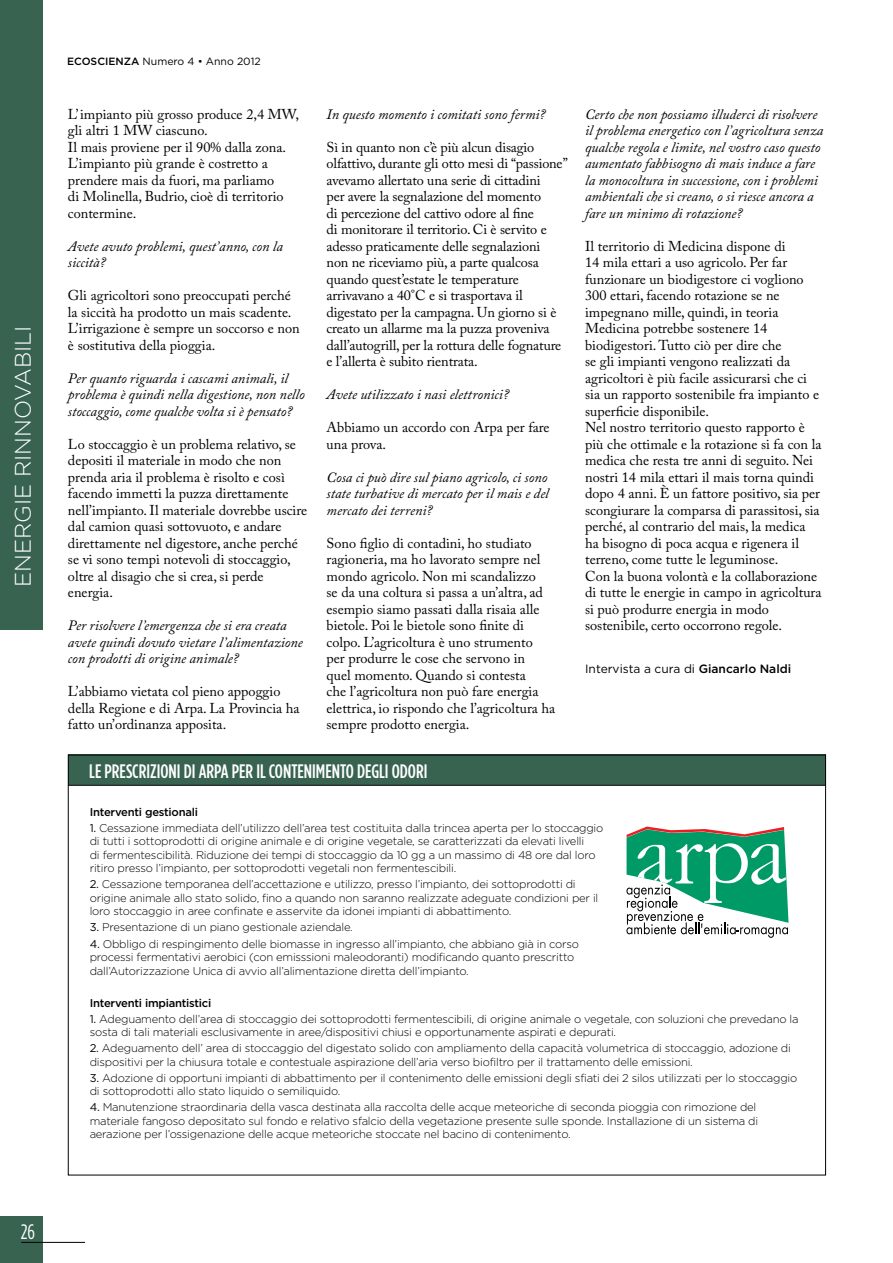
<style>
.page{position:relative;width:893px;height:1263px;background:#fff}
.page>*{position:absolute;margin:0;border:0;box-sizing:border-box;transform-origin:0 0}
.t1{font:300 22.5px "Gotham HTF";color:#fff}
.t2{font:21px "Gotham Condensed";color:#fff}
.t3{font:500 19.5px "Gotham Condensed";color:#fff}
.t4{font:14.25px/16.5px "Adobe Caslon Pro";color:#000}
.t5{font:italic 14.25px/16.5px "Adobe Caslon Pro";color:#000}
.t6{font:12px "Gotham";color:#000}
.t7{font:300 11.25px/13.5px "Gotham HTF";letter-spacing:-.02em;color:#000}
.t8{font:500 11.25px "Gotham HTF";letter-spacing:-.02em;color:#000}
.t9{font:10.5px "Gotham";color:#000}
.s1{font-weight:500}
.s2{font-weight:400}
</style>
<div class="page">
<div style="left:0;top:1216px;width:43px;height:47px;background:#386351"></div>
<hr style="left:21px;top:1242px;width:64px;height:1px;background:#000">
<div style="left:0;top:0;width:43px;height:629px;background:#386351"></div>
<div style="left:68px;top:755px;width:758px;height:30px;background:#386351"></div>
<hr style="left:68px;top:785px;width:758px;height:1px;background:#000">
<svg style="left:626px;top:826px;width:162px;height:112px"></svg>
<h1 class="t1" style="left:11px;top:587px;width:262px;rotate:-90deg">energie rinnovabili</h1>
<p class="t9" style="left:67px;top:55px;width:195px"><span class="s1">ECOSCIENZA</span> Numero 4 • Anno 2012</p>
<p class="t4" style="left:68px;top:105px;width:233px">L’impianto più grosso produce 2,4 MW, gli altri 1 MW ciascuno.<br>Il mais proviene per il 90% dalla zona.<br>L’impianto più grande è costretto a prendere mais da fuori, ma parliamo<br>di Molinella, Budrio, cioè di territorio contermine.</p>
<p class="t5" style="left:68px;top:237px;width:216px">Avete avuto problemi, quest’anno, con la siccità?</p>
<p class="t4" style="left:68px;top:287px;width:233px">Gli agricoltori sono preoccupati perché la siccità ha prodotto un mais scadente.<br>L’irrigazione è sempre un soccorso e non è sostitutiva della pioggia.</p>
<p class="t5" style="left:68px;top:369px;width:238px">Per quanto riguarda i cascami animali, il problema è quindi nella digestione, non nello stoccaggio, come qualche volta si è pensato?</p>
<p class="t4" style="left:68px;top:435px;width:241px">Lo stoccaggio è un problema relativo, se depositi il materiale in modo che non prenda aria il problema è risolto e così facendo immetti la puzza direttamente nell’impianto. Il materiale dovrebbe uscire dal camion quasi sottovuoto, e andare direttamente nel digestore, anche perché se vi sono tempi notevoli di stoccaggio, oltre al disagio che si crea, si perde energia.</p>
<p class="t5" style="left:68px;top:617px;width:236px">Per risolvere l’emergenza che si era creata avete quindi dovuto vietare l’alimentazione con prodotti di origine animale?</p>
<p class="t4" style="left:68px;top:683px;width:233px">L’abbiamo vietata col pieno appoggio della Regione e di Arpa. La Provincia ha fatto un’ordinanza apposita.</p>
<p class="t5" style="left:327px;top:105px;width:221px">In questo momento i comitati sono fermi?</p>
<p class="t4" style="left:327px;top:138px;width:243px">Sì in quanto non c’è più alcun disagio olfattivo, durante gli otto mesi di “passione” avevamo allertato una serie di cittadini<br>per avere la segnalazione del momento<br>di percezione del cattivo odore al fine<br>di monitorare il territorio. Ci è servito e adesso praticamente delle segnalazioni<br>non ne riceviamo più, a parte qualcosa quando quest’estate le temperature arrivavano a 40°C e si trasportava il digestato per la campagna. Un giorno si è creato un allarme ma la puzza proveniva dall’autogrill, per la rottura delle fognature e l’allerta è subito rientrata.</p>
<p class="t5" style="left:327px;top:386px;width:184px">Avete utilizzato i nasi elettronici?</p>
<p class="t4" style="left:327px;top:419px;width:225px">Abbiamo un accordo con Arpa per fare una prova.</p>
<p class="t5" style="left:327px;top:468px;width:224px;text-align:justify">Cosa ci può dire sul piano agricolo, ci sono state turbative di mercato per il mais e del mercato dei terreni?</p>
<p class="t4" style="left:327px;top:534px;width:230px">Sono figlio di contadini, ho studiato ragioneria, ma ho lavorato sempre nel mondo agricolo. Non mi scandalizzo<br>se da una coltura si passa a un’altra, ad esempio siamo passati dalla risaia alle bietole. Poi le bietole sono finite di colpo. L’agricoltura è uno strumento<br>per produrre le cose che servono in<br>quel momento. Quando si contesta<br>che l’agricoltura non può fare energia elettrica, io rispondo che l’agricoltura ha sempre prodotto energia.</p>
<h3 class="t3" style="left:89px;top:761px;width:340px">LE PRESCRIZIONI DI ARPA PER IL CONTENIMENTO DEGLI ODORI</h3>
<p class="t5" style="left:585px;top:105px;width:240px">Certo che non possiamo illuderci di risolvere il problema energetico con l’agricoltura senza qualche regola e limite, nel vostro caso questo aumentato fabbisogno di mais induce a fare la monocoltura in successione, con i problemi ambientali che si creano, o si riesce ancora a fare un minimo di rotazione?</p>
<p class="t4" style="left:585px;top:237px;width:238px">Il territorio di Medicina dispone di<br>14 mila ettari a uso agricolo. Per far funzionare un biodigestore ci vogliono 300 ettari, facendo rotazione se ne impegnano mille, quindi, in teoria Medicina potrebbe sostenere 14 biodigestori. Tutto ciò per dire che<br>se gli impianti vengono realizzati da agricoltori è più facile assicurarsi che ci sia un rapporto sostenibile fra impianto e superficie disponibile.<br>Nel nostro territorio questo rapporto è più che ottimale e la rotazione si fa con la medica che resta tre anni di seguito. Nei nostri 14 mila ettari il mais torna quindi dopo 4 anni. È un fattore positivo, sia per scongiurare la comparsa di parassitosi, sia perché, al contrario del mais, la medica ha bisogno di poca acqua e rigenera il terreno, come tutte le leguminose.<br>Con la buona volontà e la collaborazione di tutte le energie in campo in agricoltura si può produrre energia in modo sostenibile, certo occorrono regole.</p>
<p class="t6" style="left:585px;top:662px;width:208px">Intervista a cura di <span class="s1">GIANCARLO NALDI</span></p>
<p class="t8" style="left:90px;top:805px;width:110px">Interventi gestionali</p>
<p class="t7" style="left:90px;top:821px;width:515px"><span class="s2">1.</span> Cessazione immediata dell’utilizzo dell’area test costituita dalla trincea aperta per lo stoccaggio di tutti i sottoprodotti di origine animale e di origine vegetale, se caratterizzati da elevati livelli<br>di fermentescibilità. Riduzione dei tempi di stoccaggio da 10 gg a un massimo di 48 ore dal loro ritiro presso l’impianto, per sottoprodotti vegetali non fermentescibili.</p>
<p class="t7" style="left:90px;top:877px;width:510px"><span class="s2">2.</span> Cessazione temporanea dell’accettazione e utilizzo, presso l’impianto, dei sottoprodotti di origine animale allo stato solido, fino a quando non saranno realizzate adeguate condizioni per il loro stoccaggio in aree confinate e asservite da idonei impianti di abbattimento.</p>
<p class="t7" style="left:90px;top:921px;width:265px"><span class="s2">3.</span> Presentazione di un piano gestionale aziendale.</p>
<p class="t7" style="left:90px;top:937px;width:491px"><span class="s2">4.</span> Obbligo di respingimento delle biomasse in ingresso all’impianto, che abbiano già in corso processi fermentativi aerobici (con emisssioni maleodoranti) modificando quanto prescritto dall’Autorizzazione Unica di avvio all’alimentazione diretta dell’impianto.</p>
<p class="t8" style="left:90px;top:996px;width:123px">Interventi impiantistici</p>
<p class="t7" style="left:90px;top:1012px;width:710px"><span class="s2">1.</span> Adeguamento dell’area di stoccaggio dei sottoprodotti fermentescibili, di origine animale o vegetale, con soluzioni che prevedano la sosta di tali materiali esclusivamente in aree/dispositivi chiusi e opportunamente aspirati e depurati.</p>
<p class="t7" style="left:90px;top:1041px;width:703px"><span class="s2">2.</span> Adeguamento dell’ area di stoccaggio del digestato solido con ampliamento della capacità volumetrica di stoccaggio, adozione di dispositivi per la chiusura totale e contestuale aspirazione dell’aria verso biofiltro per il trattamento delle emissioni.</p>
<p class="t7" style="left:90px;top:1071px;width:709px"><span class="s2">3.</span> Adozione di opportuni impianti di abbattimento per il contenimento delle emissioni degli sfiati dei 2 silos utilizzati per lo stoccaggio di sottoprodotti allo stato liquido o semiliquido.</p>
<p class="t7" style="left:90px;top:1100px;width:670px"><span class="s2">4.</span> Manutenzione straordinaria della vasca destinata alla raccolta delle acque meteoriche di seconda pioggia con rimozione del materiale fangoso depositato sul fondo e relativo sfalcio della vegetazione presente sulle sponde. Installazione di un sistema di aerazione per l’ossigenazione delle acque meteoriche stoccate nel bacino di contenimento.</p>
<h2 class="t2" style="left:21px;top:1221px;width:16px">26</h2>
</div>
